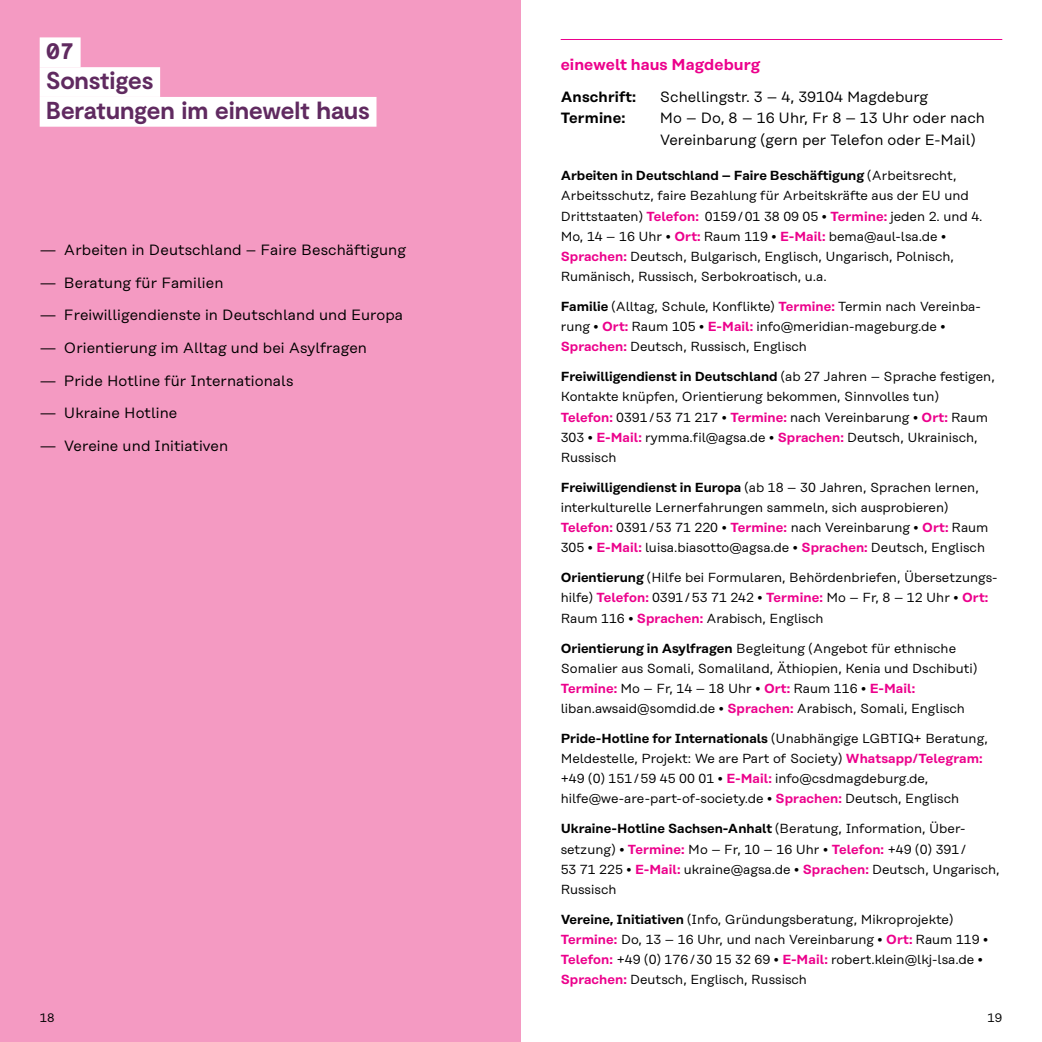
<style>
.page{position:relative;width:1042px;height:1042px;background:#fff}
.page>*{position:absolute;margin:0;border:0;box-sizing:border-box;transform-origin:0 0}
.t1{font:700 24.5px/29.8px "Moderat";letter-spacing:-.01em;color:#602a60}
.t2{font:600 15.75px "Rational Text";letter-spacing:.005em;color:#ec008c}
.t3{font:14.88px/21.9px "Rational Text";letter-spacing:.005em;color:#000}
.t4{font:600 14.88px "Rational Text";letter-spacing:.01em;color:#000}
.t5{font:13.12px/20.1px "Rational Text";color:#000}
.t6{font:12.25px "Rational Text";color:#000}
.s1{font-weight:600}
.s2{font-weight:600;color:#ec008c}
</style>
<div class="page">
<div style="left:0;top:0;width:521px;height:1042px;background:#f49ac2"></div>
<div style="left:40px;top:37px;width:41px;height:30px;background:#fff"></div>
<div style="left:40px;top:67px;width:120px;height:30px;background:#fff"></div>
<div style="left:40px;top:97px;width:336px;height:30px;background:#fff"></div>
<hr style="left:561px;top:39px;width:441px;height:1px;background:#ec008c">
<h1 class="t1" style="left:46px;top:37px;width:325px">07<br>Sonstiges<br>Beratungen im einewelt haus</h1>
<p class="t3" style="left:40px;top:239px;width:368px">— Arbeiten in Deutschland – Faire Beschäftigung</p>
<p class="t3" style="left:40px;top:271px;width:185px">— Beratung für Familien</p>
<p class="t3" style="left:40px;top:304px;width:365px">— Freiwilligendienste in Deutschland und Europa</p>
<p class="t3" style="left:40px;top:337px;width:329px">— Orientierung im Alltag und bei Asylfragen</p>
<p class="t3" style="left:40px;top:369px;width:255px">— Pride Hotline für Internationals</p>
<p class="t3" style="left:40px;top:402px;width:139px">— Ukraine Hotline</p>
<p class="t3" style="left:40px;top:435px;width:190px">— Vereine und Initiativen</p>
<p class="t2" style="left:561px;top:55px;width:201px">einewelt haus Magdeburg</p>
<p class="t4" style="left:561px;top:87px;width:77px">Anschrift:</p>
<p class="t3" style="left:660px;top:85px;width:270px">Schellingstr. 3 – 4, 39104 Magdeburg</p>
<p class="t4" style="left:561px;top:109px;width:66px">Termine:</p>
<p class="t3" style="left:660px;top:107px;width:326px">Mo – Do, 8 – 16 Uhr, Fr 8 – 13 Uhr oder nach<br>Vereinbarung (gern per Telefon oder E-Mail)</p>
<p class="t5" style="left:561px;top:166px;width:423px"><span class="s1">Arbeiten in Deutschland – Faire Beschäftigung</span> (Arbeitsrecht, Arbeitsschutz, faire Bezahlung für Arbeitskräfte aus der EU und Drittstaaten) <span class="s2">Telefon:</span> 0159 / 01 38 09 05 • <span class="s2">Termine:</span> jeden 2. und 4.<br>Mo, 14 – 16 Uhr • <span class="s2">Ort:</span> Raum 119 • <span class="s2">E-Mail:</span> bema@aul-lsa.de • <span class="s2">Sprachen:</span> Deutsch, Bulgarisch, Englisch, Ungarisch, Polnisch, Rumänisch, Russisch, Serbokroatisch, u.a.</p>
<p class="t5" style="left:561px;top:296px;width:422px"><span class="s1">Familie</span> (Alltag, Schule, Konflikte) <span class="s2">Termine:</span> Termin nach Vereinba&shy;rung • <span class="s2">Ort:</span> Raum 105 • <span class="s2">E-Mail:</span> info@meridian-mageburg.de •<br><span class="s2">Sprachen:</span> Deutsch, Russisch, Englisch</p>
<p class="t5" style="left:561px;top:367px;width:436px"><span class="s1">Freiwilligendienst in Deutschland</span> (ab 27 Jahren – Sprache festigen, Kontakte knüpfen, Orientierung bekommen, Sinnvolles tun)<br><span class="s2">Telefon:</span> 0391 / 53 71 217 • <span class="s2">Termine:</span> nach Vereinbarung • <span class="s2">Ort:</span> Raum 303 • <span class="s2">E-Mail:</span> rymma.fil@agsa.de • <span class="s2">Sprachen:</span> Deutsch, Ukrainisch, Russisch</p>
<p class="t5" style="left:561px;top:477px;width:429px"><span class="s1">Freiwilligendienst in Europa</span> (ab 18 – 30 Jahren, Sprachen lernen, interkulturelle Lernerfahrungen sammeln, sich ausprobieren)<br><span class="s2">Telefon:</span> 0391 / 53 71 220 • <span class="s2">Termine:</span> nach Vereinbarung • <span class="s2">Ort:</span> Raum 305 • <span class="s2">E-Mail:</span> luisa.biasotto@agsa.de • <span class="s2">Sprachen:</span> Deutsch, Englisch</p>
<p class="t5" style="left:561px;top:567px;width:438px"><span class="s1">Orientierung</span> (Hilfe bei Formularen, Behördenbriefen, Übersetzungs&shy;hilfe) <span class="s2">Telefon:</span> 0391 / 53 71 242 • <span class="s2">Termine:</span> Mo – Fr, 8 – 12 Uhr • <span class="s2">Ort:<br></span>Raum 116 • <span class="s2">Sprachen:</span> Arabisch, Englisch</p>
<p class="t5" style="left:561px;top:638px;width:418px"><span class="s1">Orientierung in Asylfragen</span> Begleitung (Angebot für ethnische Somalier aus Somali, Somaliland, Äthiopien, Kenia und Dschibuti)<br><span class="s2">Termine:</span> Mo – Fr, 14 – 18 Uhr • <span class="s2">Ort:</span> Raum 116 • <span class="s2">E-Mail: </span>liban.awsaid@somdid.de • <span class="s2">Sprachen:</span> Arabisch, Somali, Englisch</p>
<p class="t5" style="left:561px;top:728px;width:429px"><span class="s1">Pride-Hotline for Internationals</span> (Unabhängige LGBTIQ+ Beratung, Meldestelle, Projekt: We are Part of Society) <span class="s2">Whatsapp/Telegram: </span>+49 (0) 151 / 59 45 00 01 • <span class="s2">E-Mail:</span> info@csdmagdeburg.de, hilfe@we-are-part-of-society.de • <span class="s2">Sprachen:</span> Deutsch, Englisch</p>
<p class="t5" style="left:561px;top:819px;width:440px"><span class="s1">Ukraine-Hotline Sachsen-Anhalt</span> (Beratung, Information, Über&shy;setzung) • <span class="s2">Termine:</span> Mo – Fr, 10 – 16 Uhr • <span class="s2">Telefon:</span> +49 (0) 391 /<br>53 71 225 • <span class="s2">E-Mail:</span> ukraine@agsa.de • <span class="s2">Sprachen:</span> Deutsch, Ungarisch, Russisch</p>
<p class="t5" style="left:561px;top:909px;width:429px"><span class="s1">Vereine, Initiativen</span> (Info, Gründungsberatung, Mikroprojekte)<br><span class="s2">Termine:</span> Do, 13 – 16 Uhr, und nach Vereinbarung • <span class="s2">Ort:</span> Raum 119 • <span class="s2">Telefon:</span> +49 (0) 176 / 30 15 32 69 • <span class="s2">E-Mail:</span> robert.klein@lkj-lsa.de • <span class="s2">Sprachen:</span> Deutsch, Englisch, Russisch</p>
<p class="t6" style="left:40px;top:1011px;width:16px">18</p>
<p class="t6" style="left:987px;top:1011px;width:16px">19</p>
</div>
